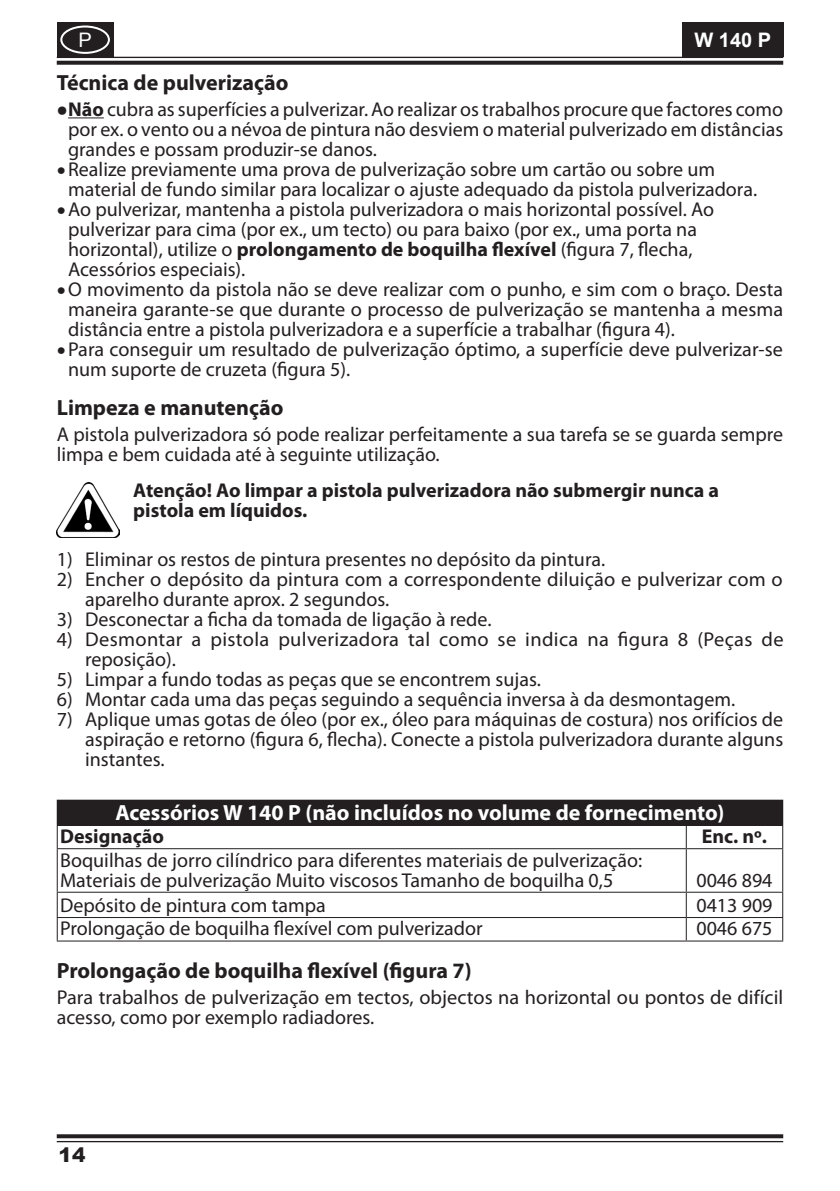
<style>
.page{position:relative;width:840px;height:1191px;background:#fff}
.page>*{position:absolute;margin:0;border:0;box-sizing:border-box;transform-origin:0 0}
.t1{font:700 22px "Myriad Pro";color:#231f20}
.t2{font:700 22px "Myriad Pro";color:#fff}
.t3{font:20px/20px "Myriad Pro";color:#231f20}
.t4{font:700 20px/20px "Myriad Pro";color:#231f20}
.t5{font:700 20px "Arial";color:#fff}
.t6{font:900 20px "Arial";color:#231f20}
.t7{font:20px "Arial";color:#fff}
.s1{font-weight:700;font-size:32px}
.s2{font-weight:700}
.s3{font-size:32px}
</style>
<div class="page">
<hr style="left:57px;top:57px;width:725px;height:1px;background:#231f20">
<svg style="left:57px;top:61px;width:725px;height:4px;fill:#231f20"></svg>
<svg style="left:57px;top:1134px;width:725px;height:4px;fill:#231f20"></svg>
<hr style="left:57px;top:1141px;width:725px;height:1px;background:#231f20">
<div style="left:681px;top:23px;width:101px;height:34px;background:#231f20"></div>
<div style="left:57px;top:23px;width:56px;height:34px;background:#231f20"></div>
<div style="left:60px;top:26px;width:50px;height:28px;border:2px solid #fff;border-radius:50%"></div>
<hr style="left:68px;top:117px;width:36px;height:1px;background:#231f20">
<img style="left:57px;top:482px;width:62px;height:56px">
<div style="left:57px;top:800px;width:725px;height:25px;background:#231f20"></div>
<hr style="left:57px;top:799px;width:629px;height:1px;background:#231f20">
<hr style="left:686px;top:799px;width:96px;height:1px;background:#231f20">
<svg style="left:57px;top:825px;width:1px;height:23px"></svg>
<hr style="left:57px;top:848px;width:629px;height:1px;background:#231f20">
<hr style="left:57px;top:849px;width:1px;height:42px;background:#231f20">
<hr style="left:686px;top:848px;width:96px;height:1px;background:#231f20">
<hr style="left:685px;top:849px;width:1px;height:42px;background:#231f20">
<hr style="left:781px;top:849px;width:1px;height:42px;background:#231f20">
<hr style="left:57px;top:891px;width:629px;height:1px;background:#231f20">
<hr style="left:686px;top:891px;width:96px;height:1px;background:#231f20">
<hr style="left:57px;top:917px;width:629px;height:1px;background:#231f20">
<svg style="left:57px;top:892px;width:1px;height:48px"></svg>
<hr style="left:686px;top:917px;width:96px;height:1px;background:#231f20">
<svg style="left:685px;top:892px;width:1px;height:48px"></svg>
<hr style="left:57px;top:940px;width:629px;height:1px;background:#231f20">
<hr style="left:686px;top:940px;width:96px;height:1px;background:#231f20">
<svg style="left:685px;top:825px;width:1px;height:23px"></svg>
<p class="t7" style="left:79px;top:27px;width:15px">P</p>
<p class="t5" style="left:694px;top:27px;width:78px">W 140 P</p>
<p class="t1" style="left:57px;top:68px;width:233px">Técnica de pulverização</p>
<p class="t3" style="left:68px;top:99px;width:716px;text-align:justify;text-indent:-11px"><span class="s1">•</span> <span class="s2">Não</span> cubra as superfícies a pulverizar. Ao realizar os trabalhos procure que factores como por ex. o vento ou a névoa de pintura não desviem o material pulverizado em distâncias grandes e possam produzir-se danos.</p>
<p class="t3" style="left:68px;top:159px;width:690px;text-indent:-11px"><span class="s3">•</span> Realize previamente uma prova de pulverização sobre um cartão ou sobre um material de fundo similar para localizar o ajuste adequado da pistola pulverizadora.</p>
<p class="t3" style="left:68px;top:199px;width:647px;text-indent:-11px"><span class="s3">•</span> Ao pulverizar, mantenha a pistola pulverizadora o mais horizontal possível. Ao pulverizar para cima (por ex., um tecto) ou para baixo (por ex., uma porta na horizontal), utilize o <span class="s2">prolongamento de boquilha flexível</span> (figura 7, flecha, Acessórios especiais).</p>
<p class="t3" style="left:68px;top:279px;width:716px;text-align:justify;text-indent:-11px"><span class="s3">•</span> O movimento da pistola não se deve realizar com o punho, e sim com o braço. Desta maneira garante-se que durante o processo de pulverização se mantenha a mesma distância entre a pistola pulverizadora e a superfície a trabalhar (figura 4).</p>
<p class="t3" style="left:68px;top:339px;width:715px;text-indent:-11px"><span class="s3">•</span> Para conseguir um resultado de pulverização óptimo, a superfície deve pulverizar-se num suporte de cruzeta (figura 5).</p>
<p class="t1" style="left:57px;top:393px;width:228px">Limpeza e manutenção</p>
<p class="t3" style="left:57px;top:424px;width:727px">A pistola pulverizadora só pode realizar perfeitamente a sua tarefa se se guarda sempre limpa e bem cuidada até à seguinte utilização.</p>
<p class="t4" style="left:133px;top:480px;width:587px">Atenção! Ao limpar a pistola pulverizadora não submergir nunca a pistola em líquidos.</p>
<p class="t3" style="left:57px;top:549px;width:549px">1) Eliminar os restos de pintura presentes no depósito da pintura.</p>
<p class="t3" style="left:85px;top:569px;width:698px;text-indent:-28px">2) Encher o depósito da pintura com a correspondente diluição e pulverizar com o aparelho durante aprox. 2 segundos.</p>
<p class="t3" style="left:57px;top:609px;width:436px">3) Desconectar a ficha da tomada de ligação à rede.</p>
<p class="t3" style="left:85px;top:629px;width:699px;text-indent:-28px">4) Desmontar a pistola pulverizadora tal como se indica na figura 8 (Peças de reposição).</p>
<p class="t3" style="left:57px;top:669px;width:485px">5) Limpar a fundo todas as peças que se encontrem sujas.</p>
<p class="t3" style="left:57px;top:689px;width:679px">6) Montar cada uma das peças seguindo a sequência inversa à da desmontagem.</p>
<p class="t3" style="left:85px;top:709px;width:699px;text-align:justify;text-indent:-28px">7) Aplique umas gotas de óleo (por ex., óleo para máquinas de costura) nos orifícios de aspiração e retorno (figura 6, flecha). Conecte a pistola pulverizadora durante alguns instantes.</p>
<p class="t2" style="left:115px;top:797px;width:610px">Acessórios W 140 P (não incluídos no volume de fornecimento)</p>
<p class="t4" style="left:60px;top:825px;width:105px">Designação</p>
<p class="t4" style="left:701px;top:825px;width:67px">Enc. nº.</p>
<p class="t3" style="left:60px;top:849px;width:583px">Boquilhas de jorro cilíndrico para diferentes materiais de pulverização:<br>Materiais de pulverização Muito viscosos Tamanho de boquilha 0,5</p>
<p class="t3" style="left:696px;top:869px;width:78px">0046 894</p>
<p class="t3" style="left:60px;top:895px;width:267px">Depósito de pintura com tampa</p>
<p class="t3" style="left:696px;top:895px;width:78px">0413 909</p>
<p class="t3" style="left:60px;top:918px;width:423px">Prolongação de boquilha flexível com pulverizador</p>
<p class="t3" style="left:696px;top:918px;width:78px">0046 675</p>
<p class="t1" style="left:57px;top:956px;width:416px">Prolongação de boquilha flexível (figura 7)</p>
<p class="t3" style="left:57px;top:987px;width:727px">Para trabalhos de pulverização em tectos, objectos na horizontal ou pontos de difícil acesso, como por exemplo radiadores.</p>
<p class="t6" style="left:59px;top:1140px;width:28px">14</p>
</div>
